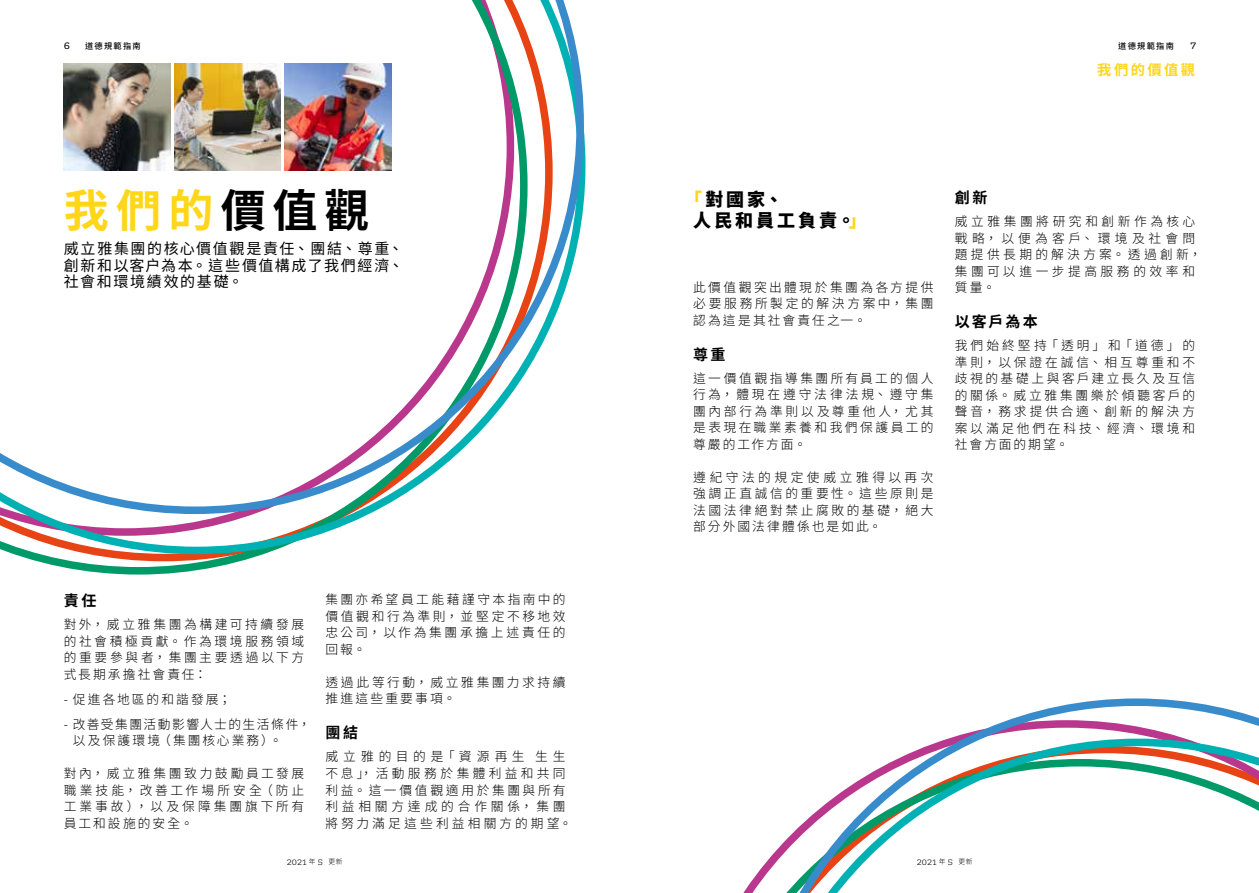
<style>
.page{position:relative;width:1259px;height:893px;background:#fff}
.page>*{position:absolute;margin:0;border:0;box-sizing:border-box;transform-origin:0 0}
.t1{font:700 45px "Noto Sans CJ Ktc";letter-spacing:.16em;color:#ffd618}
.t2{font:900 18px/21px "Noto Sans CJ Ktc";letter-spacing:.16em;color:#000}
.t3{font:15px/16.5px "Noto Sans CJ Ktc";letter-spacing:.105em;color:#000;text-align:justify}
.t4{font:700 15px "Noto Sans CJ Ktc";letter-spacing:.16em;color:#000}
.t5{font:700 14.25px "Noto Sans CJ Ktc";letter-spacing:.175em;color:#ffd618}
.t6{font:300 12.75px/16.5px "Noto Sans CJ Ktc";letter-spacing:.205em;color:#000;text-align:justify}
.t7{font:300 12.75px/16.5px "Noto Sans CJ Ktc";letter-spacing:.26em;color:#000}
.t8{font:300 12.75px/16.5px "Noto Sans CJ Ktc";letter-spacing:.275em;color:#000}
.t9{font:300 12.75px/16.5px "Noto Sans CJ Ktc";letter-spacing:.13em;color:#000}
.t10{font:300 12.75px/16.5px "Noto Sans CJ Ktc";letter-spacing:.185em;color:#000}
.t11{font:300 12.75px "Noto Sans CJ Ktc";letter-spacing:.155em;color:#000}
.t12{font:9px "FS Rufus";color:#000}
.t13{font:500 8.25px "Noto Sans CJ Ktc";letter-spacing:.15em;color:#000}
.t14{font:300 7.5px "FS Rufus";color:#000}
.s1{color:#000}
.s2{color:#ffd618}
.s3{font-family:"Noto Sans CJ Ktc";font-size:6.75px}
</style>
<div class="page">
<svg style="left:13px;top:554px;width:251px;height:21px"></svg>
<svg style="left:0;top:132px;width:585px;height:422px"></svg>
<svg style="left:0;top:0;width:584px;height:514px"></svg>
<img style="left:64px;top:64px;width:106px;height:106px">
<img style="left:174px;top:64px;width:107px;height:106px">
<img style="left:285px;top:64px;width:106px;height:106px">
<svg style="left:747px;top:698px;width:512px;height:195px"></svg>
<p class="t12" style="left:64px;top:39px;width:8px">6</p>
<p class="t13" style="left:85px;top:41px;width:57px">道德規範指南</p>
<p class="t13" style="left:1118px;top:41px;width:57px">道德規範指南</p>
<p class="t12" style="left:1190px;top:39px;width:7px">7</p>
<h1 class="t1" style="left:64px;top:185px;width:307px">我們的<span class="s1">價值觀</span></h1>
<p class="t3" style="left:64px;top:241px;width:341px">威立雅集團的核心價值觀是責任、團結、尊重、創新和以客户為本。這些價值構成了我們經濟、社會和環境績效的基礎。</p>
<p class="t4" style="left:64px;top:592px;width:34px">責任</p>
<p class="t6" style="left:64px;top:616px;width:242px">對外，威立雅集團為構建可持續發展的社會積極貢獻。作為環境服務領域的重要參與者，集團主要透過以下方式長期承擔社會責任：</p>
<p class="t11" style="left:64px;top:692px;width:169px">- 促進各地區的和諧發展；</p>
<p class="t9" style="left:73px;top:716px;width:239px;text-indent:-9px">- 改善受集團活動影響人士的生活條件，以及保護環境（集團核心業務）。</p>
<p class="t6" style="left:64px;top:765px;width:242px">對內，威立雅集團致力鼓勵員工發展職業技能，改善工作場所安全（防止工業事故），以及保障集團旗下所有員工和設施的安全。</p>
<p class="t6" style="left:325px;top:591px;width:242px">集團亦希望員工能藉謹守本指南中的價值觀和行為準則，並堅定不移地效忠公司，以作為集團承擔上述責任的回報。</p>
<p class="t10" style="left:325px;top:674px;width:242px">透過此等行動，威立雅集團力求持續推進這些重要事項。</p>
<p class="t4" style="left:325px;top:724px;width:34px">團結</p>
<p class="t7" style="left:325px;top:749px;width:248px">威立雅的目的是「資源再生 生生不息」，活動服務於集體利益和共同利益。這一價值觀適用於集團與所有利益相關方達成的合作關係，集團將努力滿足這些利益相關方的期望。</p>
<p class="t5" style="left:1097px;top:62px;width:99px">我們的價值觀</p>
<h2 class="t2" style="left:693px;top:189px;width:175px;text-indent:-9px"><span class="s2">「</span>對國家、<br>人民和員工負責。<span class="s2">」</span></h2>
<p class="t6" style="left:693px;top:279px;width:242px">此價值觀突出體現於集團為各方提供必要服務所製定的解決方案中，集團認為這是其社會責任之一。</p>
<p class="t4" style="left:693px;top:346px;width:34px">尊重</p>
<p class="t6" style="left:693px;top:370px;width:242px">這一價值觀指導集團所有員工的個人行為，體現在遵守法律法規、遵守集團內部行為準則以及尊重他人，尤其是表現在職業素養和我們保護員工的尊嚴的工作方面。</p>
<p class="t6" style="left:693px;top:469px;width:242px">遵紀守法的規定使威立雅得以再次強調正直誠信的重要性。這些原則是法國法律絕對禁止腐敗的基礎，絕大部分外國法律體係也是如此。</p>
<p class="t4" style="left:955px;top:189px;width:34px">創新</p>
<p class="t8" style="left:955px;top:214px;width:248px">威立雅集團將研究和創新作為核心戰略，以便為客戶、環境及社會問題提供長期的解決方案。透過創新，集團可以進一步提高服務的效率和質量。</p>
<p class="t4" style="left:955px;top:313px;width:85px">以客戶為本</p>
<p class="t6" style="left:955px;top:338px;width:242px">我們始終堅持「透明」和「道德」的準則，以保證在誠信、相互尊重和不歧視的基礎上與客戶建立長久及互信的關係。威立雅集團樂於傾聽客戶的聲音，務求提供合適、創新的解決方案以滿足他們在科技、經濟、環境和社會方面的期望。</p>
<p class="t14" style="left:287px;top:856px;width:57px">2021 <span class="s3">年</span> 5月<span class="s3">更新</span></p>
<p class="t14" style="left:917px;top:856px;width:57px">2021 <span class="s3">年</span> 5月<span class="s3">更新</span></p>
</div>
